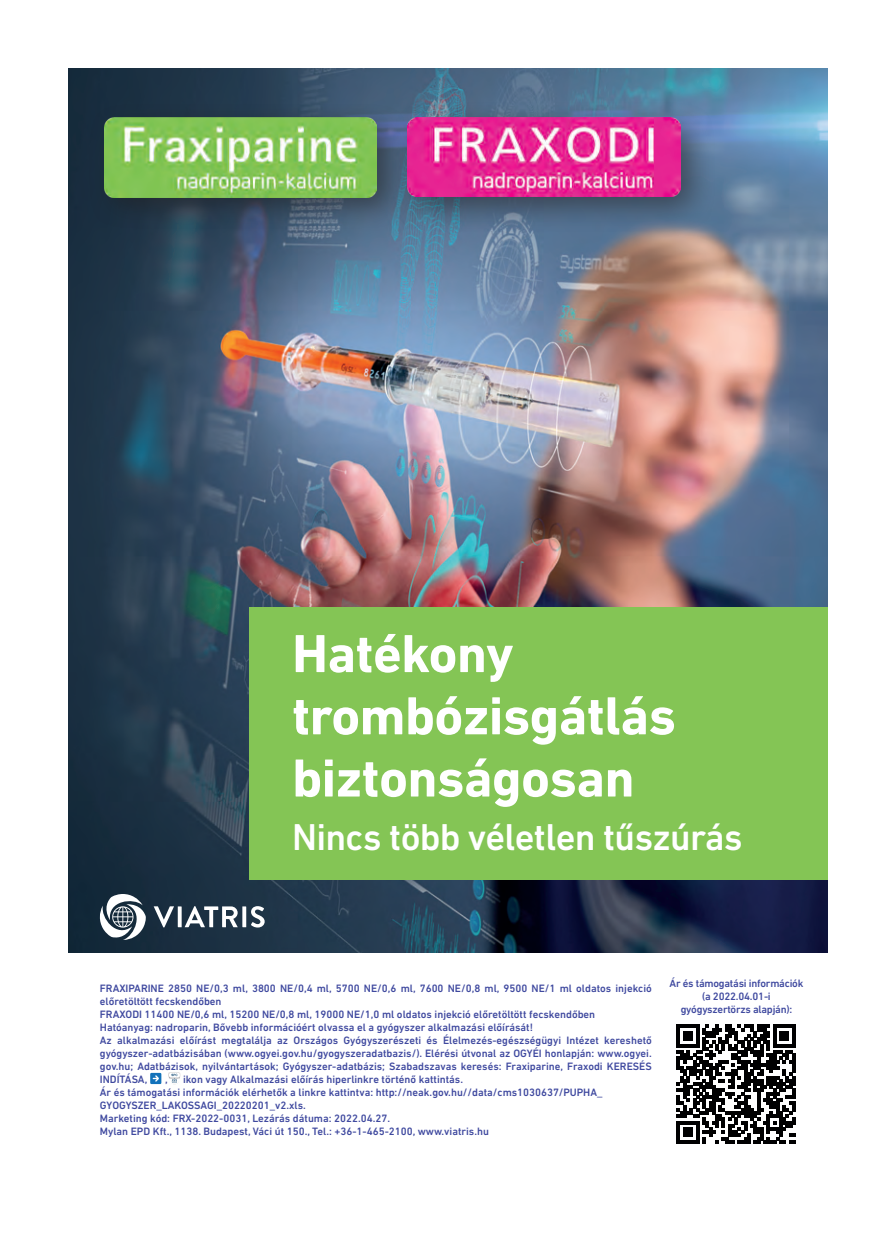
<style>
.page{position:relative;width:896px;height:1248px;background:#fff}
.page>*{position:absolute;margin:0;border:0;box-sizing:border-box;transform-origin:0 0}
.t1{font:700 54.4px/62.2px "DIN Next LT Pro";letter-spacing:-.01em;color:#fff}
.t2{font:500 38px "DIN Next LT Pro";letter-spacing:-.02em;color:#fff}
.t3{font:500 10.8px/13px "DIN Next LT Pro";color:#3f499f}
.t4{font:500 10.8px/13px "DIN Next LT Pro";letter-spacing:-.02em;color:#3f499f;text-align:center}
</style>
<div class="page">
<img style="left:68px;top:68px;width:760px;height:884px">
<div style="left:250px;top:607px;width:578px;height:272px;background:#84c555"></div>
<div style="left:391px;top:101px;width:325px;height:131px;background:#231f20;opacity:.54"></div>
<img style="left:409px;top:117px;width:271px;height:80px">
<div style="left:88px;top:103px;width:321px;height:126px;background:#231f20;opacity:.54"></div>
<img style="left:104px;top:117px;width:273px;height:80px">
<svg style="left:154px;top:906px;width:111px;height:21px"></svg>
<svg style="left:99px;top:893px;width:47px;height:46px"></svg>
<svg style="left:677px;top:1024px;width:118px;height:119px"></svg>
<div style="left:168px;top:1071px;width:13px;height:7px;background:#231f20;opacity:.26"></div>
<svg style="left:169px;top:1072px;width:11px;height:11px"></svg>
<div style="left:150px;top:1072px;width:11px;height:11px;background:#1272ba"></div>
<svg style="left:153px;top:1075px;width:6px;height:6px"></svg>
<p class="t1" style="left:292px;top:622px;width:385px">Hatékony trombózisgátlás biztonságosan</p>
<p class="t2" style="left:292px;top:815px;width:452px">Nincs több véletlen tűszúrás</p>
<p class="t3" style="left:100px;top:981px;width:553px">FRAXIPARINE 2850 NE/0,3 ml, 3800 NE/0,4 ml, 5700 NE/0,6 ml, 7600 NE/0,8 ml, 9500 NE/1 ml oldatos injekció előretöltött fecskendőben<br>FRAXODI 11400 NE/0,6 ml, 15200 NE/0,8 ml, 19000 NE/1,0 ml oldatos injekció előretöltött fecskendőben<br>Hatóanyag: nadroparin, Bővebb információért olvassa el a gyógyszer alkalmazási előírását!<br>Az alkalmazási előírást megtalálja az Országos Gyógyszerészeti és Élelmezés-egészségügyi Intézet kereshető gyógyszer-adatbázisában (www.ogyei.gov.hu/gyogyszeradatbazis/). Elérési útvonal az OGYÉI honlapján: www.ogyei. gov.hu; Adatbázisok, nyilvántartások; Gyógyszer-adatbázis; Szabadszavas keresés: Fraxiparine, Fraxodi KERESÉS INDÍTÁSA,</p>
<p class="t3" style="left:165px;top:1072px;width:4px">,</p>
<p class="t3" style="left:100px;top:1072px;width:504px;text-indent:83px">ikon vagy Alkalmazási előírás hiperlinkre történő kattintás.<br>Ár és támogatási információk elérhetők a linkre kattintva: http://neak.gov.hu//data/cms1030637/PUPHA_ GYOGYSZER_LAKOSSAGI_20220201_v2.xls.<br>Marketing kód: FRX-2022-0031, Lezárás dátuma: 2022.04.27.<br>Mylan EPD Kft., 1138. Budapest, Váci út 150., Tel.: +36-1-465-2100, www.viatris.hu</p>
<p class="t4" style="left:669px;top:976px;width:135px">Ár és támogatási információk (a 2022.04.01-i gyógyszertörzs alapján):</p>
</div>
